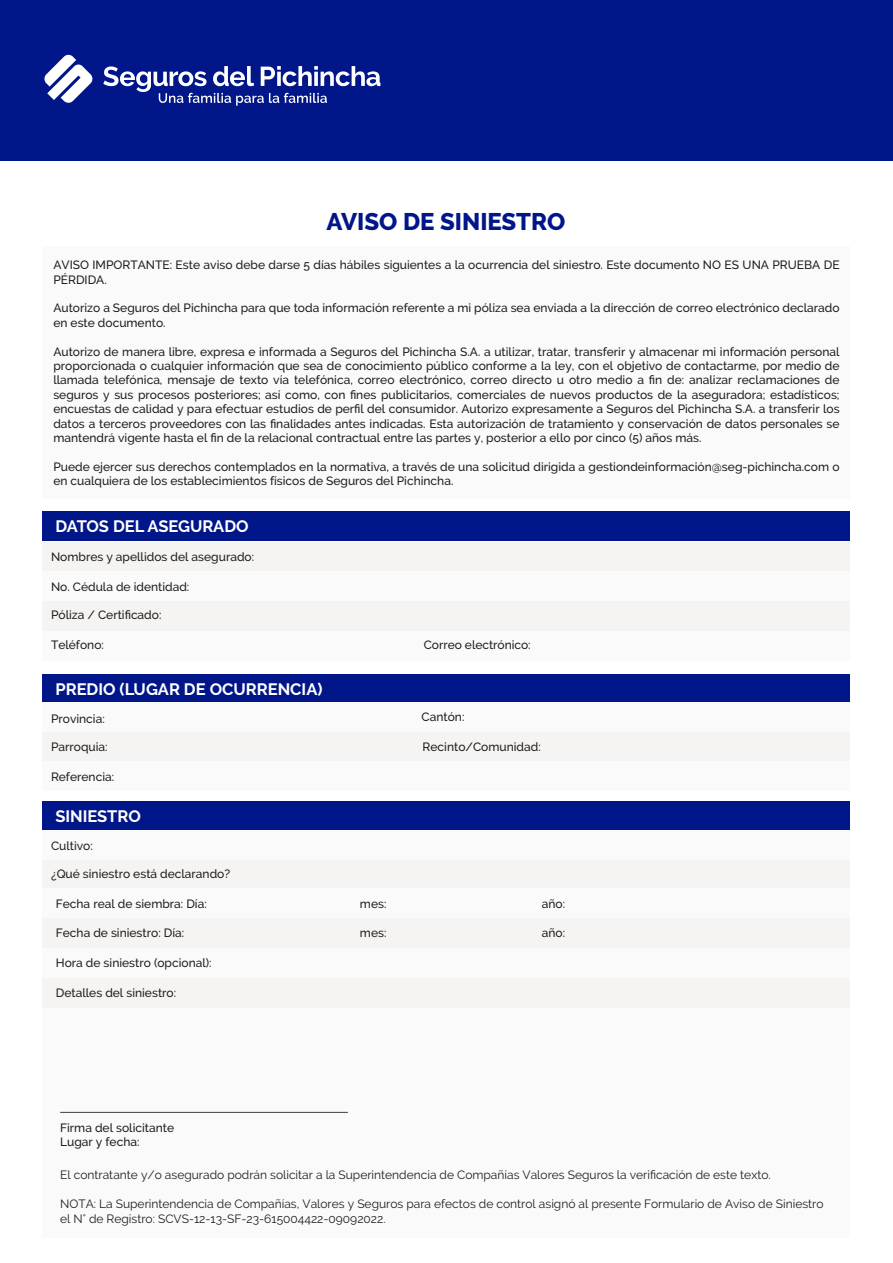
<style>
.page{position:relative;width:893px;height:1263px;background:#fff}
.page>*{position:absolute;margin:0;border:0;box-sizing:border-box;transform-origin:0 0}
.t1{font:800 24px "Raleway";color:#001689}
.t2{font:700 16.5px "Raleway";color:#fff}
.t3{font:500 12px/14.4px "Raleway";color:#1d1d1b}
.t4{font:500 12px "Raleway";color:#1d1e1c}
.t5{font:12px/14.4px "Raleway";color:#1d1d1b}
</style>
<div class="page">
<div style="left:43px;top:674px;width:807px;height:29px;background:#001689"></div>
<div style="left:43px;top:732px;width:807px;height:30px;background:#f5f4f3"></div>
<div style="left:43px;top:702px;width:807px;height:30px;background:#fafafa"></div>
<div style="left:43px;top:761px;width:807px;height:29px;background:#fafafa"></div>
<div style="left:43px;top:542px;width:807px;height:29px;background:#f5f4f3"></div>
<div style="left:43px;top:631px;width:807px;height:30px;background:#fafafa"></div>
<div style="left:43px;top:601px;width:807px;height:30px;background:#f5f4f3"></div>
<div style="left:43px;top:571px;width:807px;height:30px;background:#fafafa"></div>
<div style="left:43px;top:511px;width:807px;height:30px;background:#001689"></div>
<div style="left:43px;top:802px;width:807px;height:29px;background:#001689"></div>
<div style="left:43px;top:860px;width:807px;height:29px;background:#f5f4f3"></div>
<div style="left:43px;top:918px;width:807px;height:30px;background:#f5f4f3"></div>
<div style="left:43px;top:830px;width:807px;height:30px;background:#fafafa"></div>
<div style="left:43px;top:888px;width:807px;height:30px;background:#fafafa"></div>
<div style="left:43px;top:978px;width:807px;height:30px;background:#f5f4f3"></div>
<div style="left:43px;top:948px;width:807px;height:30px;background:#fafafa"></div>
<div style="left:43px;top:1008px;width:807px;height:229px;background:#fafafa"></div>
<hr style="left:60px;top:1112px;width:288px;height:1px;background:#3c3c3b">
<div style="left:0;top:0;width:893px;height:160px;background:#001689"></div>
<svg style="left:103px;top:66px;width:277px;height:40px"></svg>
<svg style="left:44px;top:54px;width:49px;height:49px"></svg>
<div style="left:43px;top:246px;width:807px;height:253px;background:#fafafa"></div>
<h1 class="t1" style="left:326px;top:208px;width:241px">AVISO DE SINIESTRO</h1>
<p class="t3" style="left:53px;top:258px;width:788px">AVISO IMPORTANTE: Este aviso debe darse 5 días hábiles siguientes a la ocurrencia del siniestro. Este documento NO ES UNA PRUEBA DE<br>PÉRDIDA.</p>
<p class="t3" style="left:53px;top:301px;width:788px">Autorizo a Seguros del Pichincha para que toda información referente a mi póliza sea enviada a la dirección de correo electrónico declarado en este documento.</p>
<p class="t3" style="left:53px;top:344px;width:788px;text-align:justify">Autorizo de manera libre, expresa e informada a Seguros del Pichincha S.A. a utilizar, tratar, transferir y almacenar mi información personal proporcionada o cualquier información que sea de conocimiento público conforme a la ley, con el objetivo de contactarme, por medio de llamada telefónica, mensaje de texto vía telefónica, correo electrónico, correo directo u otro medio a fin de: analizar reclamaciones de seguros y sus procesos posteriores; así como, con fines publicitarios, comerciales de nuevos productos de la aseguradora; estadísticos; encuestas de calidad y para efectuar estudios de perfil del consumidor. Autorizo expresamente a Seguros del Pichincha S.A. a transferir los datos a terceros proveedores con las finalidades antes indicadas. Esta autorización de tratamiento y conservación de datos personales se mantendrá vigente hasta el fin de la relacional contractual entre las partes y, posterior a ello por cinco (5) años más.</p>
<p class="t3" style="left:53px;top:459px;width:788px">Puede ejercer sus derechos contemplados en la normativa, a través de una solicitud dirigida a gestiondeinformación@seg-pichincha.com o en cualquiera de los establecimientos físicos de Seguros del Pichincha.</p>
<h2 class="t2" style="left:55px;top:516px;width:195px">DATOS DEL ASEGURADO</h2>
<p class="t4" style="left:51px;top:550px;width:205px">Nombres y apellidos del asegurado:</p>
<p class="t4" style="left:51px;top:580px;width:140px">No. Cédula de identidad:</p>
<p class="t4" style="left:51px;top:607px;width:112px">Póliza / Certificado:</p>
<p class="t4" style="left:51px;top:638px;width:54px">Teléfono:</p>
<p class="t4" style="left:424px;top:638px;width:108px">Correo electrónico:</p>
<h2 class="t2" style="left:55px;top:679px;width:269px">PREDIO (LUGAR DE OCURRENCIA)</h2>
<p class="t4" style="left:51px;top:711px;width:55px">Provincia:</p>
<p class="t4" style="left:422px;top:710px;width:44px">Cantón:</p>
<p class="t4" style="left:423px;top:740px;width:120px">Recinto/Comunidad:</p>
<p class="t4" style="left:51px;top:740px;width:58px">Parroquia:</p>
<p class="t4" style="left:51px;top:769px;width:65px">Referencia:</p>
<h2 class="t2" style="left:55px;top:807px;width:87px">SINIESTRO</h2>
<p class="t4" style="left:51px;top:839px;width:43px">Cultivo:</p>
<p class="t4" style="left:51px;top:867px;width:181px">¿Qué siniestro está declarando?</p>
<p class="t4" style="left:56px;top:897px;width:152px">Fecha real de siembra: Día:</p>
<p class="t4" style="left:360px;top:897px;width:28px">mes:</p>
<p class="t4" style="left:542px;top:897px;width:25px">año:</p>
<p class="t4" style="left:56px;top:926px;width:130px">Fecha de siniestro: Día:</p>
<p class="t4" style="left:360px;top:926px;width:28px">mes:</p>
<p class="t4" style="left:542px;top:926px;width:25px">año:</p>
<p class="t4" style="left:56px;top:956px;width:157px">Hora de siniestro (opcional):</p>
<p class="t4" style="left:56px;top:986px;width:122px">Detalles del siniestro:</p>
<p class="t3" style="left:60px;top:1120px;width:115px">Firma del solicitante<br>Lugar y fecha:</p>
<p class="t5" style="left:60px;top:1168px;width:712px">El contratante y/o asegurado podrán solicitar a la Superintendencia de Compañías Valores Seguros la verificación de este texto.</p>
<p class="t5" style="left:60px;top:1197px;width:765px">NOTA: La Superintendencia de Compañías, Valores y Seguros para efectos de control asignó al presente Formulario de Aviso de Siniestro el N° de Registro: SCVS-12-13-SF-23-615004422-09092022.</p>
</div>
